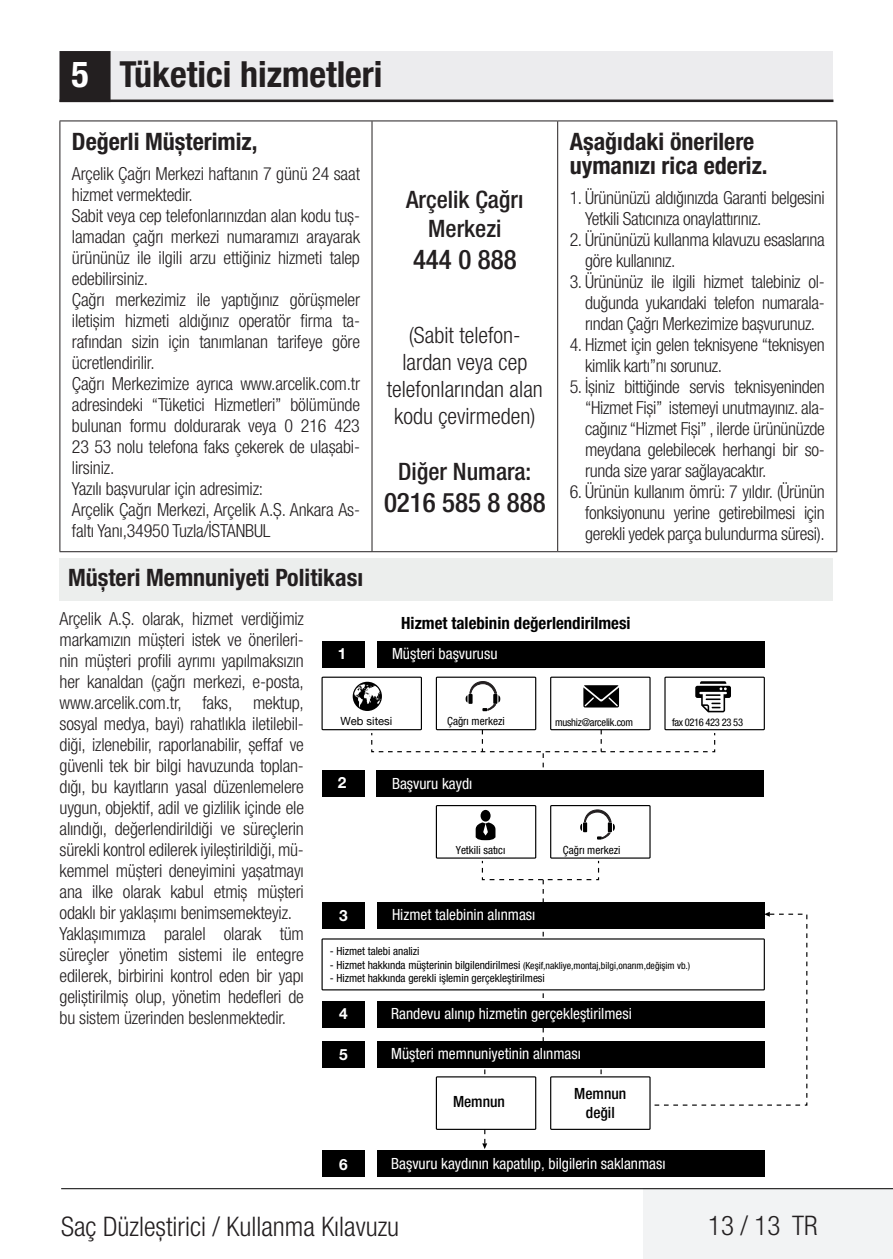
<style>
.page{position:relative;width:893px;height:1259px;background:#fff}
.page>*{position:absolute;margin:0;border:0;box-sizing:border-box;transform-origin:0 0}
.t1{font:700 condensed 36px "Helvetica Neue LT Pro";color:#231f20}
.t2{font:300 condensed 27px "Helvetica Neue LT Pro";color:#231f20}
.t3{font:500 condensed 27px "Helvetica Neue LT Pro";color:#231f20}
.t4{font:700 condensed 24px/24px "Helvetica Neue LT Pro";color:#231f20}
.t5{font:500 condensed 24px/28.8px "Helvetica Neue LT Pro";color:#231f20;text-align:center}
.t6{font:300 condensed 22.5px/27px "Helvetica Neue LT Pro";color:#231f20;text-align:center}
.t7{font:300 condensed 18px/21px "Helvetica Neue LT Pro";letter-spacing:-.01em;color:#231f20}
.t8{font:700 condensed 16.8px "Helvetica Neue";color:#000}
.t9{font:condensed 15.6px "Helvetica Neue";color:#fff}
.t10{font:500 condensed 15.6px/18.6px "Helvetica Neue";color:#000;text-align:center}
.t11{font:700 15.6px "Helvetica Neue";color:#fff}
.t12{font:condensed 11.1px "Helvetica Neue";color:#000}
.t13{font:11.1px "Helvetica Neue";color:#000}
.t14{font:condensed 10.5px "Helvetica Neue";letter-spacing:-.02em;color:#000}
.t15{font:condensed 9.9px "Helvetica Neue";color:#000}
.s1{color:#fff}
.s2{font-size:11.1px}
</style>
<div class="page">
<div style="left:644px;top:1188px;width:249px;height:71px;background:#f2f3f4"></div>
<hr style="left:61px;top:1188px;width:832px;height:1px;background:#000">
<div style="left:60px;top:51px;width:773px;height:50px;background:#ececee"></div>
<hr style="left:60px;top:100px;width:773px;height:2px;background:#231f20">
<div style="left:61px;top:53px;width:48px;height:48px;background:#231f20"></div>
<div style="left:60px;top:51px;width:51px;height:51px;border:3px solid #231f20"></div>
<hr style="left:60px;top:120px;width:312px;height:1px;background:#231f20">
<hr style="left:59px;top:121px;width:1px;height:430px;background:#231f20">
<hr style="left:372px;top:120px;width:186px;height:1px;background:#231f20">
<hr style="left:371px;top:121px;width:1px;height:430px;background:#231f20">
<hr style="left:558px;top:120px;width:279px;height:1px;background:#231f20">
<hr style="left:557px;top:121px;width:1px;height:430px;background:#231f20">
<hr style="left:836px;top:121px;width:1px;height:430px;background:#231f20">
<hr style="left:60px;top:551px;width:312px;height:1px;background:#231f20">
<hr style="left:372px;top:551px;width:186px;height:1px;background:#231f20">
<hr style="left:558px;top:551px;width:279px;height:1px;background:#231f20">
<div style="left:60px;top:559px;width:773px;height:42px;background:#eceeed"></div>
<div style="left:322px;top:641px;width:43px;height:27px;background:#000"></div>
<div style="left:377px;top:641px;width:387px;height:27px;background:#000"></div>
<div style="left:377px;top:1041px;width:387px;height:26px;background:#000"></div>
<div style="left:322px;top:1041px;width:43px;height:26px;background:#000"></div>
<div style="left:322px;top:1001px;width:43px;height:26px;background:#000"></div>
<div style="left:377px;top:1001px;width:387px;height:26px;background:#000"></div>
<div style="left:322px;top:902px;width:43px;height:27px;background:#000"></div>
<div style="left:377px;top:902px;width:387px;height:27px;background:#000"></div>
<div style="left:322px;top:770px;width:42px;height:26px;background:#000"></div>
<div style="left:376px;top:770px;width:388px;height:26px;background:#000"></div>
<div style="left:321px;top:676px;width:101px;height:54px;border:1px solid #000"></div>
<div style="left:664px;top:676px;width:101px;height:54px;border:1px solid #000"></div>
<div style="left:550px;top:676px;width:101px;height:54px;border:1px solid #000"></div>
<div style="left:436px;top:676px;width:100px;height:54px;border:1px solid #000"></div>
<div style="left:550px;top:805px;width:101px;height:53px;border:1px solid #000"></div>
<div style="left:436px;top:805px;width:100px;height:53px;border:1px solid #000"></div>
<div style="left:550px;top:1076px;width:101px;height:54px;border:1px solid #000"></div>
<div style="left:436px;top:1076px;width:100px;height:54px;border:1px solid #000"></div>
<svg style="left:353px;top:682px;width:29px;height:29px"></svg>
<svg style="left:466px;top:681px;width:34px;height:30px"></svg>
<svg style="left:580px;top:809px;width:35px;height:30px"></svg>
<svg style="left:583px;top:685px;width:36px;height:22px"></svg>
<svg style="left:695px;top:681px;width:36px;height:31px"></svg>
<svg style="left:481px;top:861px;width:119px;height:41px"></svg>
<svg style="left:600px;top:1069px;width:2px;height:9px"></svg>
<svg style="left:371px;top:729px;width:345px;height:39px"></svg>
<svg style="left:476px;top:822px;width:19px;height:18px"></svg>
<div style="left:481px;top:810px;width:10px;height:11px;background:#000;border-radius:50%"></div>
<div style="left:321px;top:938px;width:444px;height:52px;border:1px solid #000"></div>
<div style="left:377px;top:1150px;width:387px;height:27px;background:#000"></div>
<div style="left:322px;top:1150px;width:43px;height:27px;background:#000"></div>
<svg style="left:653px;top:911px;width:155px;height:195px"></svg>
<svg style="left:482px;top:1129px;width:5px;height:20px"></svg>
<h1 class="t1" style="left:72px;top:52px;width:313px"><span class="s1">5</span> Tüketici hizmetleri</h1>
<h3 class="t4" style="left:72px;top:129px;width:187px">Değerli Müşterimiz,</h3>
<p class="t7" style="left:72px;top:163px;width:290px">Arçelik Çağrı Merkezi haftanın 7 günü 24 saat hizmet vermektedir.<br>Sabit veya cep telefonlarınızdan alan kodu tuş&shy;lamadan çağrı merkezi numaramızı arayarak ürününüz ile ilgili arzu ettiğiniz hizmeti talep edebilirsiniz.<br>Çağrı merkezimiz ile yaptığınız görüşmeler iletişim hizmeti aldığınız operatör firma ta&shy;rafından sizin için tanımlanan tarifeye göre ücretlendirilir.<br>Çağrı Merkezimize ayrıca www.arcelik.com.tr adresindeki “Tüketici Hizmetleri” bölümünde bulunan formu doldurarak veya 0 216 423<br>23 53 nolu telefona faks çekerek de ulaşabi&shy;lirsiniz.<br>Yazılı başvurular için adresimiz:<br>Arçelik Çağrı Merkezi, Arçelik A.Ş. Ankara As&shy;faltı Yanı,34950 Tuzla/İSTANBUL</p>
<h3 class="t4" style="left:68px;top:565px;width:297px">Müşteri Memnuniyeti Politikası</h3>
<h3 class="t5" style="left:406px;top:184px;width:119px">Arçelik Çağrı<br>Merkezi</h3>
<h2 class="t3" style="left:413px;top:243px;width:105px">444 0 888</h2>
<p class="t6" style="left:387px;top:321px;width:158px">(Sabit telefon&shy;lardan veya cep telefonlarından alan kodu çevirmeden)</p>
<h3 class="t5" style="left:398px;top:456px;width:135px">Diğer Numara:</h3>
<h2 class="t3" style="left:384px;top:486px;width:163px">0216 585 8 888</h2>
<h3 class="t4" style="left:570px;top:129px;width:200px">Aşağıdaki önerilere uymanızı rica ederiz.</h3>
<p class="t7" style="left:585px;top:187px;width:241px;text-indent:-16px">1. Ürününüzü aldığınızda Garanti belgesini<br>Yetkili Satıcınıza onaylattırınız.</p>
<p class="t7" style="left:585px;top:229px;width:241px;text-indent:-16px">2. Ürününüzü kullanma kılavuzu esaslarına göre kullanınız.</p>
<p class="t7" style="left:585px;top:271px;width:241px;text-align:justify;text-indent:-16px">3. Ürününüz ile ilgili hizmet talebiniz ol&shy;duğunda yukarıdaki telefon numarala&shy;rından Çağrı Merkezimize başvurunuz.</p>
<p class="t7" style="left:585px;top:334px;width:241px;text-indent:-16px">4. Hizmet için gelen teknisyene “teknisyen kimlik kartı”nı sorunuz.</p>
<p class="t7" style="left:585px;top:376px;width:241px;text-align:justify;text-indent:-16px">5. İşiniz bittiğinde servis teknisyeninden “Hizmet Fişi” istemeyi unutmayınız. ala&shy;cağınız “Hizmet Fişi” , ilerde ürününüzde meydana gelebilecek herhangi bir so&shy;runda size yarar sağlayacaktır.</p>
<p class="t7" style="left:585px;top:481px;width:241px;text-align:justify;text-indent:-16px">6. Ürünün kullanım ömrü: 7 yıldır. (Ürünün fonksiyonunu yerine getirebilmesi için gerekli yedek parça bulundurma süresi).</p>
<p class="t7" style="left:60px;top:607px;width:246px">Arçelik A.Ș. olarak, hizmet verdiğimiz markamızın müșteri istek ve önerileri&shy;nin müșteri profili ayrımı yapılmaksızın her kanaldan (çağrı merkezi, e-posta, www.arcelik.com.tr, faks, mektup, sosyal medya, bayi) rahatlıkla iletilebil&shy;diği, izlenebilir, raporlanabilir, șeffaf ve güvenli tek bir bilgi havuzunda toplan&shy;dığı, bu kayıtların yasal düzenlemelere uygun, objektif, adil ve gizlilik içinde ele alındığı, değerlendirildiği ve süreçlerin sürekli kontrol edilerek iyileștirildiği, mü&shy;kemmel müșteri deneyimini yașatmayı ana ilke olarak kabul etmiș müșteri odaklı bir yaklașımı benimsemekteyiz.<br>Yaklașımımıza paralel olarak tüm süreçler yönetim sistemi ile entegre edilerek, birbirini kontrol eden bir yapı geliștirilmiș olup, yönetim hedefleri de bu sistem üzerinden beslenmektedir.</p>
<p class="t8" style="left:401px;top:613px;width:231px">Hizmet talebinin değerlendirilmesi</p>
<p class="t11" style="left:338px;top:644px;width:10px">1</p>
<p class="t9" style="left:392px;top:645px;width:107px">Müşteri başvurusu</p>
<p class="t13" style="left:340px;top:713px;width:54px">Web sitesi</p>
<p class="t12" style="left:447px;top:715px;width:59px">Çağrı merkezi</p>
<p class="t14" style="left:555px;top:716px;width:80px">mushiz@arcelik.com</p>
<p class="t14" style="left:672px;top:716px;width:73px">fax 0216 423 23 53</p>
<p class="t11" style="left:338px;top:773px;width:10px">2</p>
<p class="t11" style="left:339px;top:905px;width:10px">3</p>
<p class="t9" style="left:392px;top:775px;width:82px">Başvuru kaydı</p>
<p class="t12" style="left:456px;top:843px;width:51px">Yetkili satıcı</p>
<p class="t9" style="left:392px;top:905px;width:145px">Hizmet talebinin alınması</p>
<p class="t12" style="left:563px;top:843px;width:59px">Çağrı merkezi</p>
<p class="t12" style="left:330px;top:945px;width:91px">- Hizmet talebi analizi</p>
<p class="t15" style="left:330px;top:959px;width:362px"><span class="s2">- Hizmet hakkında müşterinin bilgilendirilmesi</span> (Keşif,nakliye,montaj,bilgi,onarım,değişim vb.)</p>
<p class="t12" style="left:330px;top:972px;width:217px">- Hizmet hakkında gerekli işlemin gerçekleştirilmesi</p>
<p class="t11" style="left:339px;top:1004px;width:10px">4</p>
<p class="t11" style="left:339px;top:1045px;width:10px">5</p>
<p class="t9" style="left:391px;top:1004px;width:242px">Randevu alınıp hizmetin gerçekleştirilmesi</p>
<p class="t9" style="left:391px;top:1045px;width:191px">Müşteri memnuniyetinin alınması</p>
<p class="t10" style="left:453px;top:1091px;width:54px">Memnun</p>
<p class="t10" style="left:574px;top:1084px;width:54px">Memnun değil</p>
<p class="t11" style="left:339px;top:1154px;width:10px">6</p>
<p class="t9" style="left:391px;top:1154px;width:276px">Başvuru kaydının kapatılıp, bilgilerin saklanması</p>
<h2 class="t2" style="left:61px;top:1210px;width:340px">Saç Düzleştirici / Kullanma Kılavuzu</h2>
<h2 class="t2" style="left:708px;top:1209px;width:111px">13 / 13 TR</h2>
</div>
